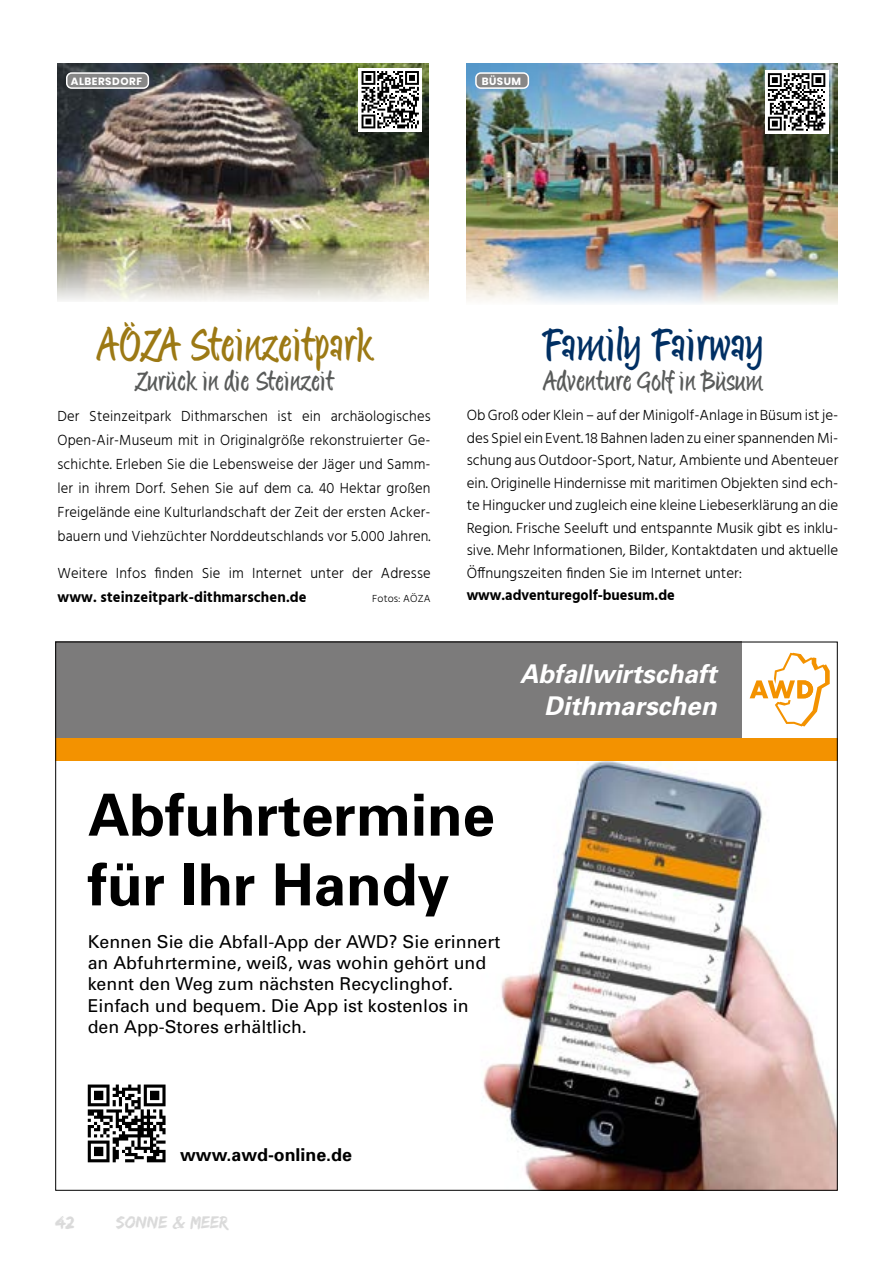
<style>
.page{position:relative;width:893px;height:1263px;background:#fff}
.page>*{position:absolute;margin:0;border:0;box-sizing:border-box;transform-origin:0 0}
.t1{font:700 58.05px/69.8px "Univers";color:#000}
.t2{font:43.5px "Fink Matthiall";color:#9c7914;scale:.94 1}
.t3{font:43.5px "Fink Matthiall";color:#002f63}
.t4{font:italic 700 25.8px/32.2px "Univers";color:#fff;text-align:right}
.t5{font:25.65px "Fink Matthiall";color:#595b5a}
.t6{font:18px "Edo SZ";color:#dadada}
.t7{font:17.7px/21.3px "Univers";color:#000}
.t8{font:700 17.7px "Univers";color:#000}
.t9{font:300 15px/22.5px "Hind";letter-spacing:.01em;color:#000;text-align:justify}
.t10{font:700 15px "Hind";letter-spacing:.01em;color:#000}
.t11{font:700 15px "Hind";letter-spacing:.01em;color:#000;scale:.96 1}
.t12{font:700 10.5px "Poppins";letter-spacing:.05em;color:#fff}
.t13{font:300 10.5px "Hind";letter-spacing:.01em;color:#000}
</style>
<div class="page">
<img style="left:457px;top:726px;width:379px;height:463px">
<svg style="left:750px;top:653px;width:80px;height:73px"></svg>
<div style="left:55px;top:642px;width:687px;height:96px;background:#7c7b7b"></div>
<div style="left:55px;top:738px;width:783px;height:22px;background:#f39200"></div>
<svg style="left:88px;top:1084px;width:78px;height:78px"></svg>
<img style="left:57px;top:64px;width:371px;height:238px">
<div style="left:358px;top:68px;width:64px;height:64px;background:#fff"></div>
<svg style="left:361px;top:71px;width:58px;height:57px"></svg>
<div style="left:67px;top:73px;width:81px;height:15px;background:#878787;border-radius:5px"></div>
<div style="left:66px;top:72px;width:83px;height:17px;border:2px solid #fff;border-radius:5px"></div>
<img style="left:467px;top:64px;width:370px;height:240px">
<div style="left:765px;top:70px;width:63px;height:64px;background:#fff"></div>
<svg style="left:768px;top:73px;width:57px;height:58px"></svg>
<div style="left:476px;top:73px;width:52px;height:15px;background:#878787;border-radius:5px"></div>
<div style="left:475px;top:72px;width:54px;height:17px;border:2px solid #fff;border-radius:5px"></div>
<p class="t12" style="left:71px;top:75px;width:73px">ALBERSDORF</p>
<p class="t12" style="left:482px;top:75px;width:41px">BÜSUM</p>
<h2 class="t2" style="left:98px;top:318px;width:295px">AÖZA Steinzeitpark</h2>
<p class="t9" style="left:57px;top:405px;width:375px;line-height:24px">Der Steinzeitpark Dithmarschen ist ein archäologisches Open-Air-Museum mit in Originalgröße rekonstruierter Ge&shy;schichte. Erleben Sie die Lebensweise der Jäger und Samm&shy;ler in ihrem Dorf. Sehen Sie auf dem ca. 40 Hektar großen Freigelände eine Kulturlandschaft der Zeit der ersten Acker&shy;bauern und Viehzüchter Norddeutschlands vor 5.000 Jahren.</p>
<p class="t9" style="left:57px;top:563px;width:375px">Weitere Infos finden Sie im Internet unter der Adresse</p>
<p class="t10" style="left:57px;top:588px;width:251px">www. steinzeitpark-dithmarschen.de</p>
<p class="t13" style="left:372px;top:592px;width:60px">Fotos: AÖZA</p>
<h3 class="t5" style="left:136px;top:365px;width:200px">Zurück in die Steinzeit</h3>
<h2 class="t3" style="left:541px;top:317px;width:224px">Family Fairway</h2>
<h3 class="t5" style="left:544px;top:365px;width:221px">Adventure Golf in Büsum</h3>
<p class="t9" style="left:467px;top:405px;width:373px">Ob Groß oder Klein – auf der Minigolf-Anlage in Büsum ist je&shy;des Spiel ein Event. 18 Bahnen laden zu einer spannenden Mi&shy;schung aus Outdoor-Sport, Natur, Ambiente und Abenteuer ein. Originelle Hindernisse mit maritimen Objekten sind ech&shy;te Hingucker und zugleich eine kleine Liebeserklärung an die Region. Frische Seeluft und entspannte Musik gibt es inklu&shy;sive. Mehr Informationen, Bilder, Kontaktdaten und aktuelle Öffnungszeiten finden Sie im Internet unter:</p>
<p class="t11" style="left:467px;top:586px;width:218px">www.adventuregolf-buesum.de</p>
<h3 class="t4" style="left:520px;top:657px;width:198px">Abfallwirtschaft<br>Dithmarschen</h3>
<h1 class="t1" style="left:88px;top:778px;width:409px">Abfuhrtermine für Ihr Handy</h1>
<p class="t7" style="left:88px;top:931px;width:414px">Kennen Sie die Abfall-App der AWD? Sie erinnert an Abfuhrtermine, weiß, was wohin gehört und kennt den Weg zum nächsten Recyclinghof.<br>Einfach und bequem. Die App ist kostenlos in den App-Stores erhältlich.</p>
<p class="t8" style="left:180px;top:1143px;width:173px">www.awd-online.de</p>
<p class="t6" style="left:55px;top:1212px;width:20px">42</p>
<p class="t6" style="left:116px;top:1212px;width:113px">Sonne &amp; Meer</p>
</div>
